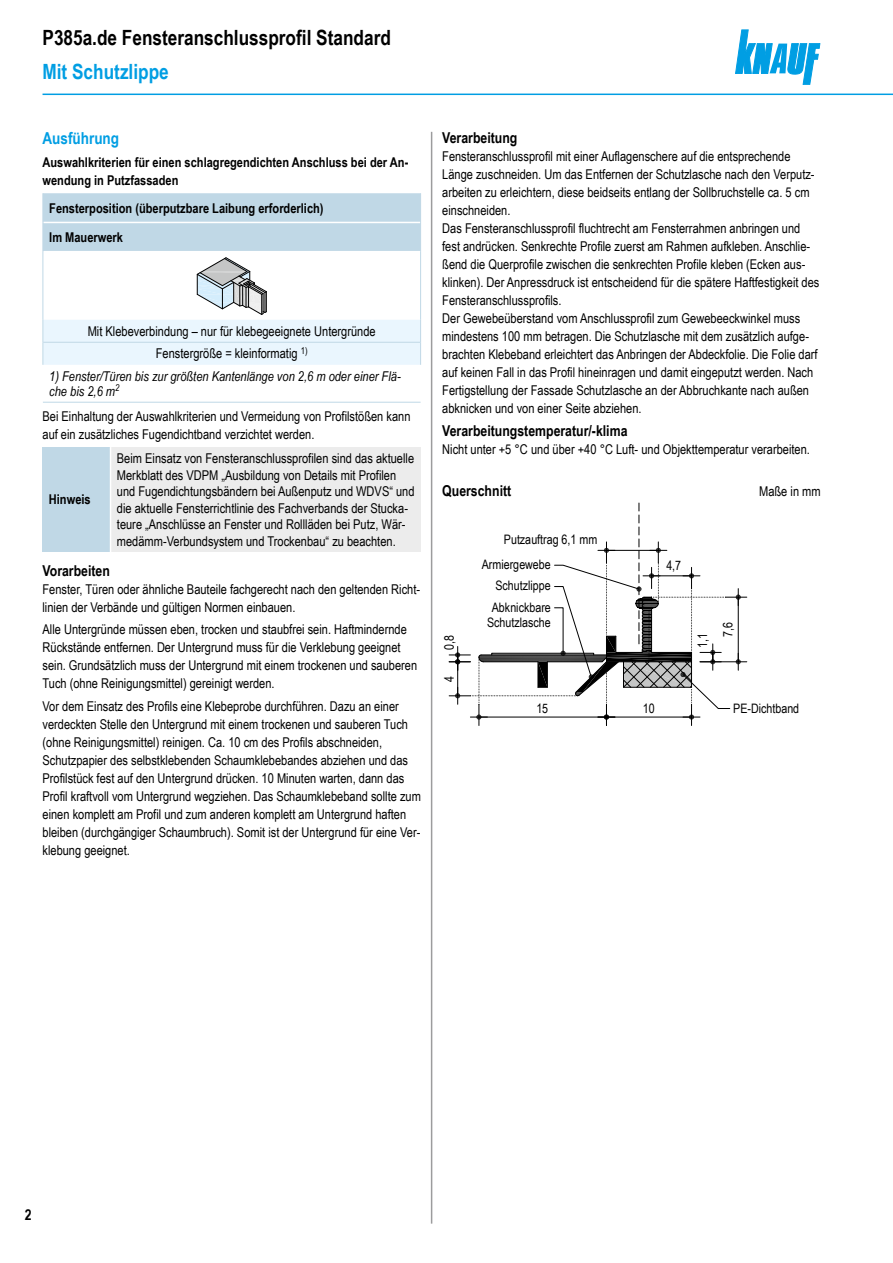
<style>
.page{position:relative;width:893px;height:1263px;background:#fff}
.page>*{position:absolute;margin:0;border:0;box-sizing:border-box;transform-origin:0 0}
.t1{font:700 21px "Arial Narrow";color:#000}
.t2{font:700 21px "Arial Narrow";color:#009ee3}
.Ue3_11cyan_TB{font:700 16.5px "Arial Narrow";color:#009ee3}
.Ue4_10schwarz_TB{font:700 15px "Arial Narrow";color:#000}
.Text_TB{font:13.5px/18px "Arial Narrow";color:#000}
.Text_Abs_o_TB{font:13.5px/18px "Arial Narrow";color:#000}
.Hinweis_Text_TB{font:13.5px/16.5px "Arial Narrow";color:#000}
.Ue5_9schwarz_TB{font:700 13.5px/18px "Arial Narrow";color:#000}
.Tab_Text_TB{font:13.5px "Arial Narrow";color:#000}
.Leg_Tab_TB{font:italic 13.5px/15px "Arial Narrow";color:#000}
.Tab_Kopf_TB{font:700 13.5px "Arial Narrow";color:#000}
.Ue4_10schwarz_TB-2{font:13.5px "Arial Narrow";color:#000}
.Hinweis_TB{font:700 13.5px "Arial Narrow";color:#000}
.t3{font:13.05px/25.5px "Arial Narrow";color:#000}
</style>
<div class="page">
<svg style="left:735px;top:30px;width:85px;height:54px"></svg>
<hr style="left:43px;top:94px;width:850px;height:1px;background:#009ee3">
<hr style="left:431px;top:132px;width:1px;height:1091px;background:#9c9c9d">
<svg style="left:449px;top:503px;width:298px;height:222px"></svg>
<svg style="left:43px;top:401px;width:378px;height:1px"></svg>
<hr style="left:43px;top:402px;width:378px;height:1px;background:#c0d8e6">
<svg style="left:43px;top:193px;width:378px;height:172px"></svg>
<div style="left:43px;top:447px;width:68px;height:105px;background:#c0d8e6"></div>
<div style="left:111px;top:447px;width:310px;height:105px;background:#ececec"></div>
<hr style="left:110px;top:447px;width:1px;height:105px;background:#fff">
<h1 class="t1" style="left:43px;top:22px;width:350px">P385a.de Fensteranschlussprofil Standard</h1>
<h1 class="t2" style="left:43px;top:56px;width:128px">Mit Schutzlippe</h1>
<p class="Ue3_11cyan_TB" style="left:43px;top:125px;width:78px">Ausführung</p>
<p class="Ue5_9schwarz_TB" style="left:43px;top:152px;width:367px">Auswahlkriterien für einen schlagregendichten Anschluss bei der An&shy;wendung in Putzfassaden</p>
<p class="Tab_Kopf_TB" style="left:49px;top:198px;width:276px">Fensterposition (überputzbare Laibung erforderlich)</p>
<p class="Tab_Kopf_TB" style="left:49px;top:227px;width:75px">Im Mauerwerk</p>
<p class="Tab_Text_TB" style="left:88px;top:321px;width:289px">Mit Klebeverbindung – nur für klebegeeignete Untergründe</p>
<p class="Tab_Text_TB" style="left:156px;top:344px;width:153px">Fenstergröße = kleinformatig <sup>1)</sup></p>
<p class="Leg_Tab_TB" style="left:49px;top:368px;width:353px">1) Fenster/Türen bis zur größten Kantenlänge von 2,6 m oder einer Flä&shy;che bis 2,6 m<sup>2</sup></p>
<p class="Text_TB" style="left:43px;top:406px;width:370px">Bei Einhaltung der Auswahlkriterien und Vermeidung von Profilstößen kann auf ein zusätzliches Fugendichtband verzichtet werden.</p>
<p class="Hinweis_TB" style="left:49px;top:489px;width:43px">Hinweis</p>
<p class="Hinweis_Text_TB" style="left:117px;top:450px;width:299px">Beim Einsatz von Fensteranschlussprofilen sind das aktuelle Merkblatt des VDPM „Ausbildung von Details mit Profilen und Fugendichtungsbändern bei Außenputz und WDVS“ und die aktuelle Fensterrichtlinie des Fachverbands der Stucka&shy;teure „Anschlüsse an Fenster und Rollläden bei Putz, Wär&shy;medämm-Verbundsystem und Trockenbau“ zu beachten.</p>
<p class="Ue4_10schwarz_TB" style="left:43px;top:559px;width:69px">Vorarbeiten</p>
<p class="Text_TB" style="left:43px;top:579px;width:379px">Fenster, Türen oder ähnliche Bauteile fachgerecht nach den geltenden Richt&shy;linien der Verbände und gültigen Normen einbauen.</p>
<p class="Text_Abs_o_TB" style="left:43px;top:620px;width:376px">Alle Untergründe müssen eben, trocken und staubfrei sein. Haftmindernde Rückstände entfernen. Der Untergrund muss für die Verklebung geeignet sein. Grundsätzlich muss der Untergrund mit einem trockenen und sauberen Tuch (ohne Reinigungsmittel) gereinigt werden.</p>
<p class="Text_Abs_o_TB" style="left:43px;top:697px;width:380px">Vor dem Einsatz des Profils eine Klebeprobe durchführen. Dazu an einer verdeckten Stelle den Untergrund mit einem trockenen und sauberen Tuch (ohne Reinigungsmittel) reinigen. Ca. 10 cm des Profils abschneiden, Schutzpapier des selbstklebenden Schaumklebebandes abziehen und das Profilstück fest auf den Untergrund drücken. 10 Minuten warten, dann das Profil kraftvoll vom Untergrund wegziehen. Das Schaumklebeband sollte zum einen komplett am Profil und zum anderen komplett am Untergrund haften bleiben (durchgängiger Schaumbruch). Somit ist der Untergrund für eine Ver&shy;klebung geeignet.</p>
<p class="Ue4_10schwarz_TB" style="left:442px;top:126px;width:77px">Verarbeitung</p>
<p class="Text_TB" style="left:442px;top:146px;width:374px">Fensteranschlussprofil mit einer Auflagenschere auf die entsprechende Länge zuschneiden. Um das Entfernen der Schutzlasche nach den Verputz&shy;arbeiten zu erleichtern, diese beidseits entlang der Sollbruchstelle ca. 5 cm einschneiden.</p>
<p class="Text_TB" style="left:442px;top:218px;width:379px">Das Fensteranschlussprofil fluchtrecht am Fensterrahmen anbringen und fest andrücken. Senkrechte Profile zuerst am Rahmen aufkleben. Anschlie&shy;ßend die Querprofile zwischen die senkrechten Profile kleben (Ecken aus&shy;klinken). Der Anpressdruck ist entscheidend für die spätere Haftfestigkeit des Fensteranschlussprofils.</p>
<p class="Text_TB" style="left:442px;top:308px;width:377px">Der Gewebeüberstand vom Anschlussprofil zum Gewebeeckwinkel muss mindestens 100 mm betragen. Die Schutzlasche mit dem zusätzlich aufge&shy;brachten Klebeband erleichtert das Anbringen der Abdeckfolie. Die Folie darf auf keinen Fall in das Profil hineinragen und damit eingeputzt werden. Nach Fertigstellung der Fassade Schutzlasche an der Abbruchkante nach außen abknicken und von einer Seite abziehen.</p>
<p class="Ue4_10schwarz_TB" style="left:442px;top:419px;width:187px">Verarbeitungstemperatur/-klima</p>
<p class="Text_TB" style="left:442px;top:440px;width:369px">Nicht unter +5 °C und über +40 °C Luft- und Objekttemperatur verarbeiten.</p>
<p class="Ue4_10schwarz_TB" style="left:442px;top:479px;width:71px">Querschnitt</p>
<p class="Ue4_10schwarz_TB-2" style="left:759px;top:481px;width:63px">Maße in mm</p>
<p class="t3" style="left:436px;top:650px;width:16px;rotate:-90deg">0,8</p>
<p class="t3" style="left:436px;top:682px;width:7px;rotate:-90deg">4</p>
<p class="t3" style="left:504px;top:526px;width:95px">Putzauftrag 6,1 mm</p>
<p class="t3" style="left:482px;top:551px;width:71px">Armiergewebe</p>
<p class="t3" style="left:495px;top:572px;width:57px">Schutzlippe</p>
<p class="t3" style="left:487px;top:600px;width:65px;line-height:14.9px;text-align:center">Abknickbare<br>Schutzlasche</p>
<p class="t3" style="left:666px;top:552px;width:16px">4,7</p>
<p class="t3" style="left:689px;top:637px;width:16px;text-indent:-11px;rotate:-90deg">1,1<br>7,6</p>
<p class="t3" style="left:536px;top:695px;width:13px">15</p>
<p class="t3" style="left:643px;top:695px;width:13px">10</p>
<p class="t3" style="left:733px;top:695px;width:68px">PE-Dichtband</p>
<p class="Ue4_10schwarz_TB" style="left:25px;top:1204px;width:8px">2</p>
</div>
